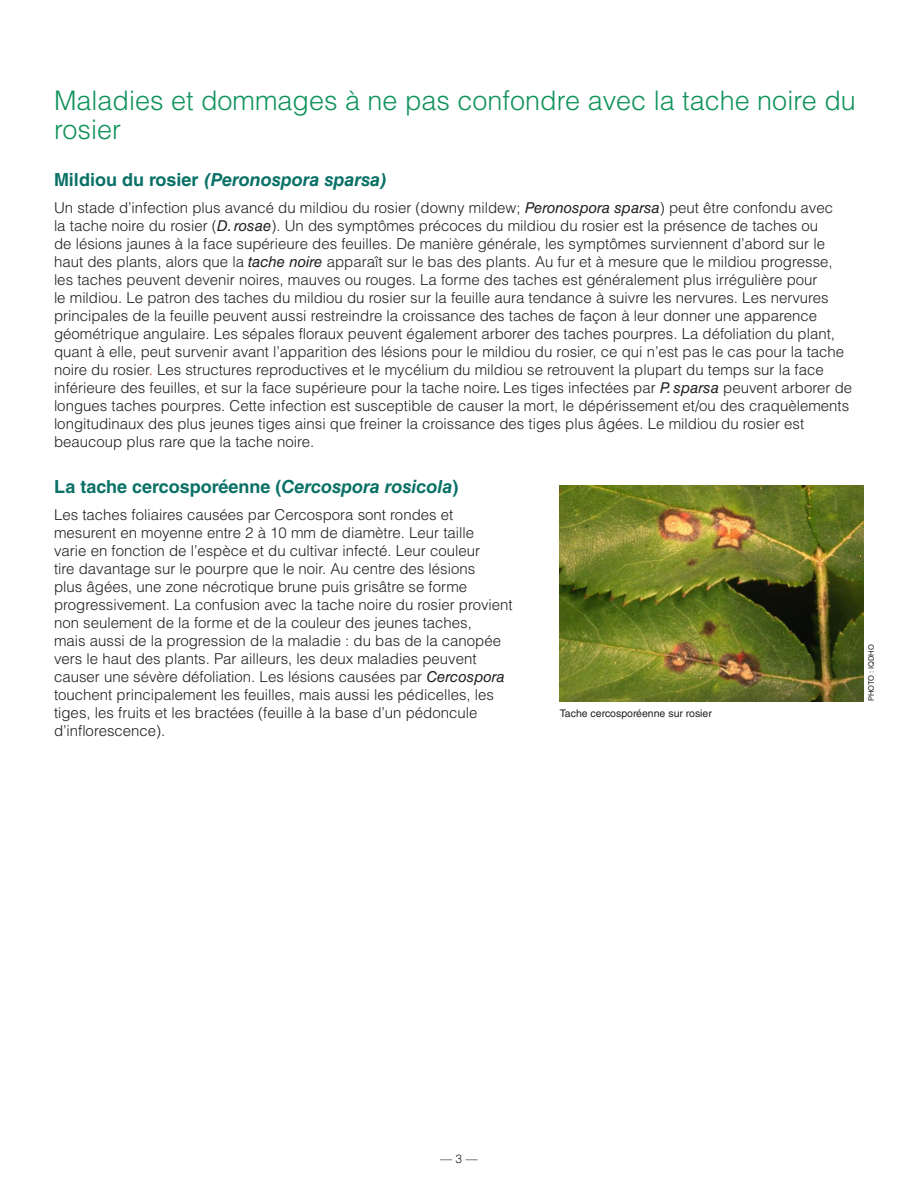
<style>
.page{position:relative;width:918px;height:1188px;background:#fff}
.page>*{position:absolute;margin:0;border:0;box-sizing:border-box;transform-origin:0 0}
.T1{font:300 27px/29.1px "Helvetica LT Std";color:#10935b}
.T2{font:700 18px "Helvetica LT Std";color:#0a7166}
.T2-2{font:italic 700 18px "Helvetica LT Std";color:#0a7166}
.Courant{font:300 15px/18px "Helvetica LT Std";color:#231f20}
.t1{font:300 12px "Helvetica LT Std";color:#231f20}
.Vignette{font:10.5px "Helvetica LT Std";color:#231f20}
.Credit_Photo{font:7.5px "Helvetica LT Std";color:#231f20}
.s1{font-style:normal}
.s2{font-weight:400;font-style:italic}
.s3{color:#f00}
.s4{font-style:italic}
</style>
<div class="page">
<img style="left:560px;top:485px;width:304px;height:216px">
<p class="T1" style="left:54px;top:86px;width:803px">Maladies et dommages à ne pas confondre avec la tache noire du rosier</p>
<p class="T2-2" style="left:54px;top:168px;width:335px"><span class="s1">Mildiou du rosier</span> (Peronospora sparsa)</p>
<p class="Courant" style="left:54px;top:198px;width:800px">Un stade d’infection plus avancé du mildiou du rosier (downy mildew; <span class="s2">Peronospora sparsa</span>) peut être confondu avec<br>la tache noire du rosier (<span class="s2">D. rosae</span>). Un des symptômes précoces du mildiou du rosier est la présence de taches ou<br>de lésions jaunes à la face supérieure des feuilles. De manière générale, les symptômes surviennent d’abord sur le haut des plants, alors que la <span class="s2">tache noire</span> apparaît sur le bas des plants. Au fur et à mesure que le mildiou progresse, les taches peuvent devenir noires, mauves ou rouges. La forme des taches est généralement plus irrégulière pour<br>le mildiou. Le patron des taches du mildiou du rosier sur la feuille aura tendance à suivre les nervures. Les nervures principales de la feuille peuvent aussi restreindre la croissance des taches de façon à leur donner une apparence géométrique angulaire. Les sépales floraux peuvent également arborer des taches pourpres. La défoliation du plant, quant à elle, peut survenir avant l’apparition des lésions pour le mildiou du rosier, ce qui n’est pas le cas pour la tache noire du rosier<span class="s3">.</span> Les structures reproductives et le mycélium du mildiou se retrouvent la plupart du temps sur la face inférieure des feuilles, et sur la face supérieure pour la tache noire<span class="s2">.</span> Les tiges infectées par <span class="s2">P. sparsa</span> peuvent arborer de longues taches pourpres. Cette infection est susceptible de causer la mort, le dépérissement et/ou des craquèlements longitudinaux des plus jeunes tiges ainsi que freiner la croissance des tiges plus âgées. Le mildiou du rosier est beaucoup plus rare que la tache noire.</p>
<p class="T2" style="left:54px;top:476px;width:406px">La tache cercosporéenne (<span class="s4">Cercospora rosicola</span>)</p>
<p class="Courant" style="left:54px;top:506px;width:460px">Les taches foliaires causées par Cercospora sont rondes et mesurent en moyenne entre 2 à 10 mm de diamètre. Leur taille<br>varie en fonction de l’espèce et du cultivar infecté. Leur couleur<br>tire davantage sur le pourpre que le noir. Au centre des lésions<br>plus âgées, une zone nécrotique brune puis grisâtre se forme progressivement. La confusion avec la tache noire du rosier provient non seulement de la forme et de la couleur des jeunes taches,<br>mais aussi de la progression de la maladie : du bas de la canopée vers le haut des plants. Par ailleurs, les deux maladies peuvent causer une sévère défoliation. Les lésions causées par <span class="s2">Cercospora </span>touchent principalement les feuilles, mais aussi les pédicelles, les tiges, les fruits et les bractées (feuille à la base d’un pédoncule d’inflorescence).</p>
<p class="Vignette" style="left:560px;top:707px;width:154px">Tache cercosporéenne sur rosier</p>
<p class="Credit_Photo" style="left:867px;top:701px;width:58px;rotate:-90deg">PHOTO : IQDHO</p>
<p class="t1" style="left:440px;top:1151px;width:39px">— 3 —</p>
</div>
